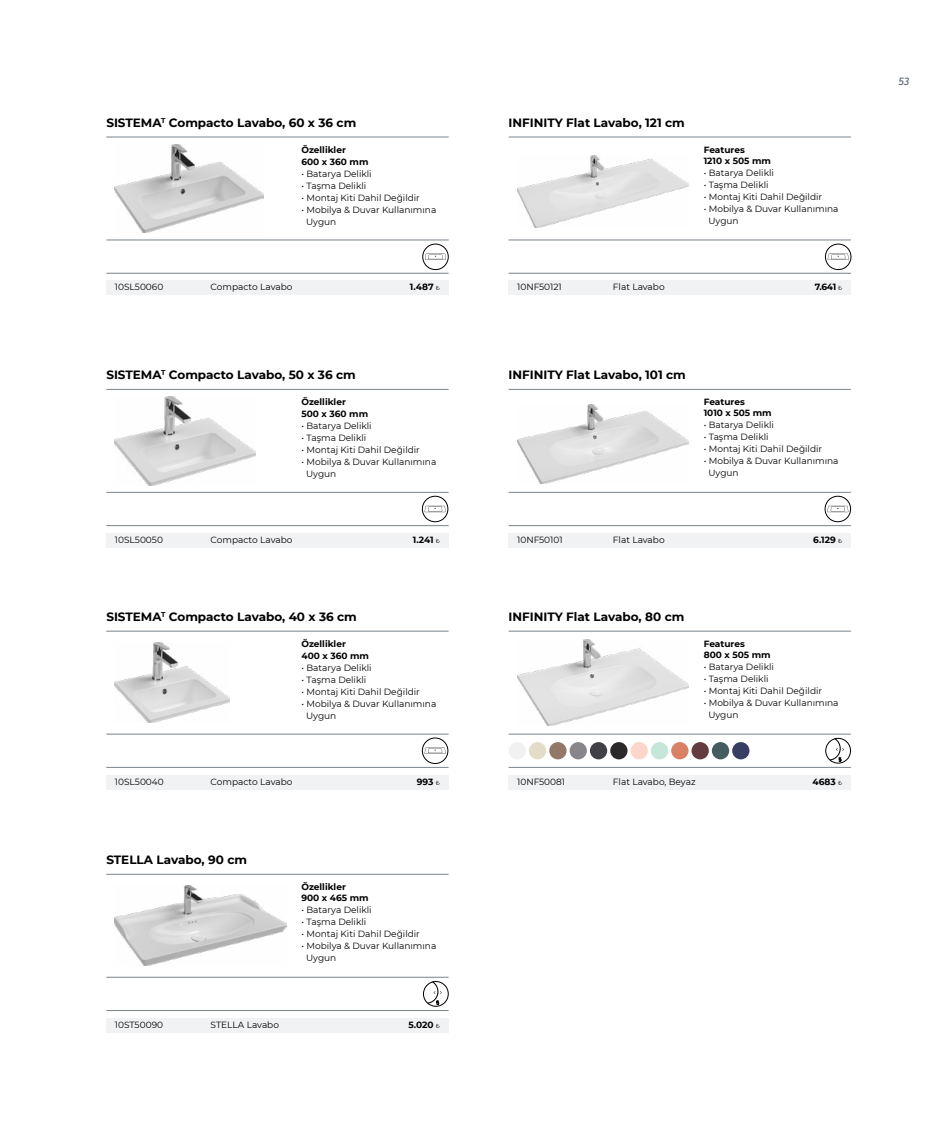
<style>
.page{position:relative;width:936px;height:1127px;background:#fff}
.page>*{position:absolute;margin:0;border:0;box-sizing:border-box;transform-origin:0 0}
.t1{font:700 12px "Montserrat";color:#000}
.t2{font:italic 10.5px "Crossten";color:#4b556b}
.t3{font:9px/12px "Montserrat";color:#000}
.t4{font:700 9px/10.8px "Montserrat";color:#000}
.t5{font:100 4.65px "Crossten";color:#000}
.s1{font-weight:400;font-size:6px}
</style>
<div class="page">
<img style="left:115px;top:144px;width:148px;height:89px">
<img style="left:115px;top:397px;width:140px;height:88px">
<img style="left:115px;top:643px;width:115px;height:79px">
<hr style="left:106px;top:137px;width:342px;height:1px;background:#79848b">
<hr style="left:106px;top:389px;width:342px;height:1px;background:#79848b">
<hr style="left:106px;top:631px;width:342px;height:1px;background:#79848b">
<hr style="left:106px;top:240px;width:342px;height:1px;background:#79848b">
<hr style="left:106px;top:273px;width:342px;height:1px;background:#79848b">
<hr style="left:106px;top:492px;width:342px;height:1px;background:#79848b">
<hr style="left:106px;top:734px;width:342px;height:1px;background:#79848b">
<hr style="left:106px;top:525px;width:342px;height:1px;background:#79848b">
<hr style="left:106px;top:767px;width:342px;height:1px;background:#79848b">
<div style="left:106px;top:281px;width:342px;height:14px;background:#f1f2f3"></div>
<div style="left:106px;top:533px;width:342px;height:14px;background:#f1f2f3"></div>
<div style="left:106px;top:775px;width:342px;height:14px;background:#f1f2f3"></div>
<div style="left:422px;top:244px;width:26px;height:26px;border:1px solid #000;border-radius:50%"></div>
<svg style="left:425px;top:254px;width:21px;height:6px"></svg>
<div style="left:422px;top:496px;width:26px;height:26px;border:1px solid #000;border-radius:50%"></div>
<svg style="left:424px;top:506px;width:21px;height:6px"></svg>
<div style="left:422px;top:737px;width:26px;height:27px;border:1px solid #000;border-radius:50%"></div>
<svg style="left:424px;top:747px;width:21px;height:7px"></svg>
<div style="left:825px;top:244px;width:26px;height:26px;border:1px solid #000;border-radius:50%"></div>
<svg style="left:827px;top:254px;width:21px;height:6px"></svg>
<div style="left:824px;top:496px;width:26px;height:26px;border:1px solid #000;border-radius:50%"></div>
<svg style="left:827px;top:506px;width:21px;height:6px"></svg>
<img style="left:517px;top:639px;width:171px;height:87px">
<img style="left:517px;top:405px;width:171px;height:78px">
<img style="left:517px;top:156px;width:171px;height:71px">
<hr style="left:508px;top:631px;width:342px;height:1px;background:#79848b">
<hr style="left:508px;top:389px;width:342px;height:1px;background:#79848b">
<hr style="left:508px;top:137px;width:342px;height:1px;background:#79848b">
<hr style="left:508px;top:734px;width:342px;height:1px;background:#79848b">
<hr style="left:508px;top:492px;width:342px;height:1px;background:#79848b">
<hr style="left:508px;top:240px;width:342px;height:1px;background:#79848b">
<hr style="left:508px;top:767px;width:342px;height:1px;background:#79848b">
<hr style="left:508px;top:525px;width:342px;height:1px;background:#79848b">
<hr style="left:508px;top:273px;width:342px;height:1px;background:#79848b">
<div style="left:508px;top:775px;width:342px;height:14px;background:#f1f2f3"></div>
<div style="left:508px;top:533px;width:342px;height:14px;background:#f1f2f3"></div>
<div style="left:508px;top:281px;width:342px;height:14px;background:#f1f2f3"></div>
<div style="left:508px;top:742px;width:18px;height:17px;background:#f1f1f1;border-radius:50%"></div>
<div style="left:529px;top:742px;width:17px;height:17px;background:#e3dcc9;border-radius:50%"></div>
<div style="left:549px;top:742px;width:17px;height:17px;background:#937867;border-radius:50%"></div>
<div style="left:569px;top:742px;width:18px;height:17px;background:#88868b;border-radius:50%"></div>
<div style="left:590px;top:742px;width:17px;height:17px;background:#424047;border-radius:50%"></div>
<div style="left:610px;top:742px;width:17px;height:17px;background:#2b292a;border-radius:50%"></div>
<div style="left:630px;top:742px;width:17px;height:17px;background:#fcd6cb;border-radius:50%"></div>
<div style="left:650px;top:742px;width:18px;height:17px;background:#c6e6d9;border-radius:50%"></div>
<div style="left:671px;top:742px;width:17px;height:17px;background:#d88164;border-radius:50%"></div>
<div style="left:691px;top:742px;width:17px;height:17px;background:#643b3f;border-radius:50%"></div>
<div style="left:711px;top:742px;width:18px;height:17px;background:#455c61;border-radius:50%"></div>
<div style="left:732px;top:742px;width:17px;height:17px;background:#373e62;border-radius:50%"></div>
<svg style="left:825px;top:737px;width:26px;height:27px"></svg>
<img style="left:115px;top:885px;width:171px;height:81px">
<hr style="left:106px;top:874px;width:342px;height:1px;background:#79848b">
<hr style="left:106px;top:977px;width:342px;height:1px;background:#79848b">
<hr style="left:106px;top:1010px;width:342px;height:1px;background:#79848b">
<div style="left:106px;top:1018px;width:342px;height:14px;background:#f1f2f3"></div>
<svg style="left:423px;top:981px;width:26px;height:26px"></svg>
<p class="t2" style="left:898px;top:75px;width:12px">53</p>
<h1 class="t1" style="left:106px;top:114px;width:251px">SISTEMA<sup>T</sup> Compacto Lavabo, 60 x 36 cm</h1>
<h1 class="t1" style="left:508px;top:114px;width:178px">INFINITY Flat Lavabo, 121 cm</h1>
<p class="t4" style="left:301px;top:143px;width:69px;line-height:12px">Özellikler<br>600 x 360 mm</p>
<p class="t3" style="left:301px;top:167px;width:72px">• Batarya Delikli</p>
<p class="t3" style="left:301px;top:179px;width:66px">• Taşma Delikli</p>
<p class="t3" style="left:301px;top:191px;width:120px">• Montaj Kiti Dahil Değildir</p>
<p class="t3" style="left:306px;top:203px;width:132px;text-indent:-5px">• Mobilya &amp; Duvar Kullanımına<br>Uygun</p>
<p class="t4" style="left:703px;top:144px;width:69px">Features<br>1210 x 505 mm</p>
<p class="t3" style="left:703px;top:166px;width:72px">• Batarya Delikli</p>
<p class="t3" style="left:703px;top:178px;width:66px">• Taşma Delikli</p>
<p class="t3" style="left:703px;top:190px;width:120px">• Montaj Kiti Dahil Değildir</p>
<p class="t3" style="left:708px;top:202px;width:132px;text-indent:-5px">• Mobilya &amp; Duvar Kullanımına<br>Uygun</p>
<p class="t3" style="left:115px;top:281px;width:50px">10SL50060</p>
<p class="t3" style="left:211px;top:281px;width:83px">Compacto Lavabo</p>
<p class="t4" style="left:410px;top:281px;width:32px">1.487 <span class="s1">₺</span></p>
<p class="t3" style="left:517px;top:281px;width:46px">10NF50121</p>
<p class="t3" style="left:613px;top:281px;width:53px">Flat Lavabo</p>
<p class="t4" style="left:814px;top:281px;width:29px">7.641 <span class="s1">₺</span></p>
<h1 class="t1" style="left:106px;top:366px;width:251px">SISTEMA<sup>T</sup> Compacto Lavabo, 50 x 36 cm</h1>
<h1 class="t1" style="left:508px;top:366px;width:179px">INFINITY Flat Lavabo, 101 cm</h1>
<p class="t4" style="left:301px;top:396px;width:68px;line-height:12px">Özellikler<br>500 x 360 mm</p>
<p class="t3" style="left:301px;top:420px;width:72px">• Batarya Delikli</p>
<p class="t3" style="left:301px;top:432px;width:66px">• Taşma Delikli</p>
<p class="t3" style="left:301px;top:444px;width:120px">• Montaj Kiti Dahil Değildir</p>
<p class="t3" style="left:306px;top:456px;width:132px;text-indent:-5px">• Mobilya &amp; Duvar Kullanımına<br>Uygun</p>
<p class="t4" style="left:703px;top:396px;width:69px">Features<br>1010 x 505 mm</p>
<p class="t3" style="left:703px;top:419px;width:72px">• Batarya Delikli</p>
<p class="t3" style="left:703px;top:431px;width:66px">• Taşma Delikli</p>
<p class="t3" style="left:703px;top:443px;width:120px">• Montaj Kiti Dahil Değildir</p>
<p class="t3" style="left:708px;top:455px;width:132px;text-indent:-5px">• Mobilya &amp; Duvar Kullanımına<br>Uygun</p>
<p class="t3" style="left:115px;top:533px;width:50px">10SL50050</p>
<p class="t3" style="left:211px;top:533px;width:83px">Compacto Lavabo</p>
<p class="t4" style="left:413px;top:534px;width:29px">1.241 <span class="s1">₺</span></p>
<p class="t3" style="left:517px;top:533px;width:47px">10NF50101</p>
<p class="t3" style="left:613px;top:533px;width:53px">Flat Lavabo</p>
<p class="t4" style="left:813px;top:534px;width:31px">6.129 <span class="s1">₺</span></p>
<h1 class="t1" style="left:106px;top:608px;width:252px">SISTEMA<sup>T</sup> Compacto Lavabo, 40 x 36 cm</h1>
<h1 class="t1" style="left:508px;top:608px;width:177px">INFINITY Flat Lavabo, 80 cm</h1>
<p class="t4" style="left:301px;top:637px;width:69px;line-height:12px">Özellikler<br>400 x 360 mm</p>
<p class="t3" style="left:301px;top:661px;width:72px">• Batarya Delikli</p>
<p class="t3" style="left:301px;top:673px;width:66px">• Taşma Delikli</p>
<p class="t3" style="left:301px;top:685px;width:120px">• Montaj Kiti Dahil Değildir</p>
<p class="t3" style="left:306px;top:697px;width:132px;text-indent:-5px">• Mobilya &amp; Duvar Kullanımına<br>Uygun</p>
<p class="t4" style="left:703px;top:638px;width:68px">Features<br>800 x 505 mm</p>
<p class="t3" style="left:703px;top:660px;width:72px">• Batarya Delikli</p>
<p class="t3" style="left:703px;top:672px;width:66px">• Taşma Delikli</p>
<p class="t3" style="left:703px;top:684px;width:120px">• Montaj Kiti Dahil Değildir</p>
<p class="t3" style="left:708px;top:696px;width:132px;text-indent:-5px">• Mobilya &amp; Duvar Kullanımına<br>Uygun</p>
<p class="t5" style="left:838px;top:757px;width:4px">5</p>
<p class="t3" style="left:115px;top:775px;width:50px">10SL50040</p>
<p class="t3" style="left:211px;top:775px;width:83px">Compacto Lavabo</p>
<p class="t4" style="left:417px;top:775px;width:25px">993 <span class="s1">₺</span></p>
<p class="t3" style="left:517px;top:775px;width:50px">10NF50081</p>
<p class="t3" style="left:613px;top:775px;width:84px">Flat Lavabo, Beyaz</p>
<p class="t4" style="left:812px;top:775px;width:31px">4683 <span class="s1">₺</span></p>
<h1 class="t1" style="left:106px;top:851px;width:142px">STELLA Lavabo, 90 cm</h1>
<p class="t4" style="left:301px;top:881px;width:69px">Özellikler<br>900 x 465 mm</p>
<p class="t3" style="left:301px;top:903px;width:72px">• Batarya Delikli</p>
<p class="t3" style="left:301px;top:915px;width:66px">• Taşma Delikli</p>
<p class="t3" style="left:301px;top:927px;width:120px">• Montaj Kiti Dahil Değildir</p>
<p class="t3" style="left:306px;top:939px;width:132px;text-indent:-5px">• Mobilya &amp; Duvar Kullanımına<br>Uygun</p>
<p class="t5" style="left:436px;top:1000px;width:4px">5</p>
<p class="t3" style="left:115px;top:1018px;width:50px">10ST50090</p>
<p class="t3" style="left:211px;top:1018px;width:70px">STELLA Lavabo</p>
<p class="t4" style="left:408px;top:1018px;width:33px">5.020 <span class="s1">₺</span></p>
</div>
